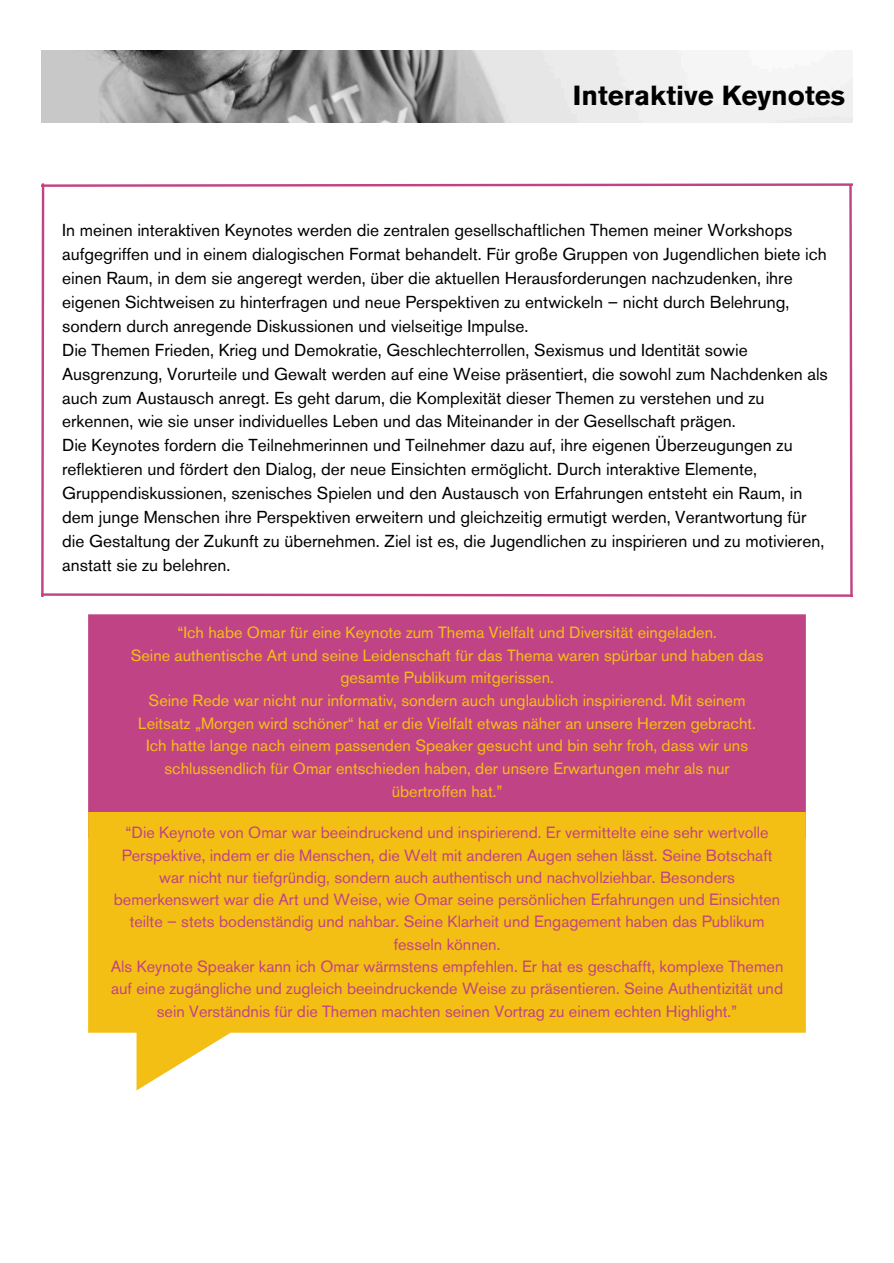
<style>
.page{position:relative;width:894px;height:1263px;background:#fff}
.page>*{position:absolute;margin:0;border:0;box-sizing:border-box;transform-origin:0 0}
.t1{font:700 27.45px "Akzidenz Grotesk Pro";color:#000}
.t2{font:17.25px/23.9px "Akzidenz Grotesk Pro";color:#000}
.t3{font:16.2px/22.2px "Akzidenz Grotesk Pro";color:#c04485;text-align:center}
.t4{font:16.2px/22.6px "Akzidenz Grotesk Pro";color:#f3bf14;text-align:center}
</style>
<div class="page">
<img style="left:42px;top:51px;width:810px;height:72px">
<svg style="left:42px;top:183px;width:810px;height:413px"></svg>
<div style="left:88px;top:614px;width:717px;height:198px;background:#c04485"></div>
<svg style="left:88px;top:812px;width:717px;height:278px;fill:#f3bf14"></svg>
<p class="t1" style="left:572px;top:85px;width:274px">Interaktive Keynotes</p>
<p class="t2" style="left:62px;top:220px;width:766px">In meinen interaktiven Keynotes werden die zentralen gesellschaftlichen Themen meiner Workshops aufgegriffen und in einem dialogischen Format behandelt. Für große Gruppen von Jugendlichen biete ich einen Raum, in dem sie angeregt werden, über die aktuellen Herausforderungen nachzudenken, ihre eigenen Sichtweisen zu hinterfragen und neue Perspektiven zu entwickeln – nicht durch Belehrung, sondern durch anregende Diskussionen und vielseitige Impulse.</p>
<p class="t2" style="left:62px;top:339px;width:767px">Die Themen Frieden, Krieg und Demokratie, Geschlechterrollen, Sexismus und Identität sowie Ausgrenzung, Vorurteile und Gewalt werden auf eine Weise präsentiert, die sowohl zum Nachdenken als auch zum Austausch anregt. Es geht darum, die Komplexität dieser Themen zu verstehen und zu erkennen, wie sie unser individuelles Leben und das Miteinander in der Gesellschaft prägen.</p>
<p class="t2" style="left:62px;top:435px;width:763px">Die Keynotes fordern die Teilnehmerinnen und Teilnehmer dazu auf, ihre eigenen Überzeugungen zu reflektieren und fördert den Dialog, der neue Einsichten ermöglicht. Durch interaktive Elemente, Gruppendiskussionen, szenisches Spielen und den Austausch von Erfahrungen entsteht ein Raum, in dem junge Menschen ihre Perspektiven erweitern und gleichzeitig ermutigt werden, Verantwortung für die Gestaltung der Zukunft zu übernehmen. Ziel ist es, die Jugendlichen zu inspirieren und zu motivieren, anstatt sie zu belehren.</p>
<p class="t4" style="left:177px;top:622px;width:541px">“Ich habe Omar für eine Keynote zum Thema Vielfalt und Diversität eingeladen.</p>
<p class="t4" style="left:131px;top:645px;width:634px">Seine authentische Art und seine Leidenschaft für das Thema waren spürbar und haben das gesamte Publikum mitgerissen.</p>
<p class="t4" style="left:138px;top:690px;width:619px">Seine Rede war nicht nur informativ, sondern auch unglaublich inspirierend. Mit seinem<br>Leitsatz „Morgen wird schöner“ hat er die Vielfalt etwas näher an unsere Herzen gebracht.</p>
<p class="t4" style="left:146px;top:736px;width:603px">Ich hatte lange nach einem passenden Speaker gesucht und bin sehr froh, dass wir uns schlussendlich für Omar entschieden haben, der unsere Erwartungen mehr als nur übertroffen hat.”</p>
<p class="t3" style="left:114px;top:823px;width:668px">“Die Keynote von Omar war beeindruckend und inspirierend. Er vermittelte eine sehr wertvolle Perspektive, indem er die Menschen, die Welt mit anderen Augen sehen lässt. Seine Botschaft war nicht nur tiefgründig, sondern auch authentisch und nachvollziehbar. Besonders bemerkenswert war die Art und Weise, wie Omar seine persönlichen Erfahrungen und Einsichten teilte – stets bodenständig und nahbar. Seine Klarheit und Engagement haben das Publikum fesseln können.</p>
<p class="t3" style="left:111px;top:957px;width:674px">Als Keynote Speaker kann ich Omar wärmstens empfehlen. Er hat es geschafft, komplexe Themen auf eine zugängliche und zugleich beeindruckende Weise zu präsentieren. Seine Authentizität und sein Verständnis für die Themen machten seinen Vortrag zu einem echten Highlight.”</p>
</div>
